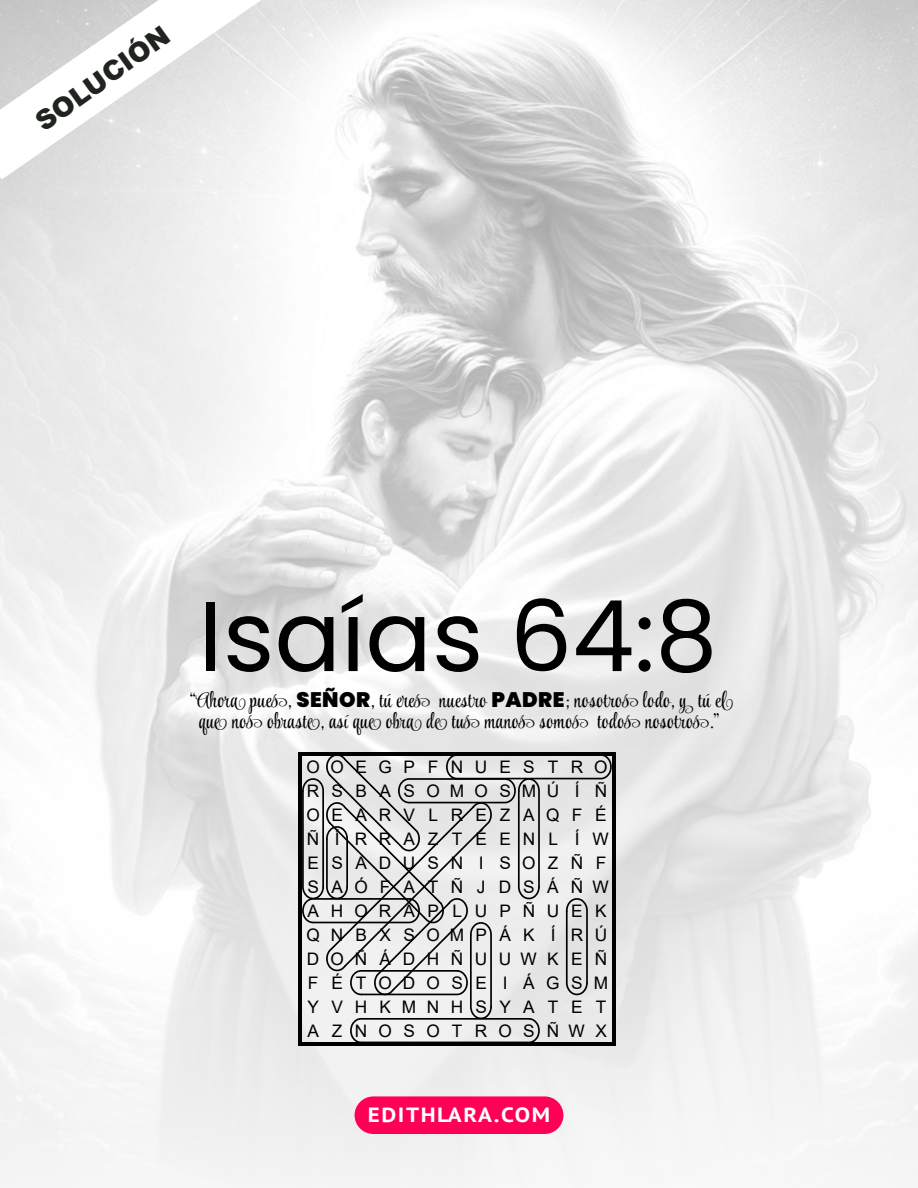
<style>
.page{position:relative;width:918px;height:1188px;background:#fff}
.page>*{position:absolute;margin:0;border:0;box-sizing:border-box;transform-origin:0 0}
.t1{font:98.55px "Poppins";color:#000}
.t2{font:900 26.85px "Arial";color:#20241f}
.t3{font:21px/21px "Style Script";letter-spacing:.02em;color:#000;text-align:center}
.t4{font:700 20.55px "PT Sans";letter-spacing:.07em;color:#fff;scale:1.12 1}
.t5{font:17.25px/24px "Arial";letter-spacing:.695em;color:#000}
.s1{font-family:"Poppins";font-weight:900}
</style>
<div class="page">
<img style="left:0;top:0;width:918px;height:1188px">
<hr style="left:298px;top:752px;width:4px;height:294px;background:#000">
<hr style="left:612px;top:752px;width:4px;height:294px;background:#000">
<hr style="left:298px;top:752px;width:318px;height:4px;background:#000">
<hr style="left:298px;top:1042px;width:318px;height:4px;background:#000">
<svg style="left:302px;top:756px;width:309px;height:286px"></svg>
<div style="left:355px;top:1096px;width:208px;height:38px;background:#ff0056;border-radius:19px"></div>
<svg style="left:0;top:0;width:274px;height:180px"></svg>
<h2 class="t2" style="left:33px;top:117px;width:159px;rotate:-36deg">SOLUCIÓN</h2>
<h1 class="t1" style="left:199px;top:568px;width:520px">Isaías 64:8</h1>
<p class="t3" style="left:190px;top:689px;width:537px">“Ahora pues, <span class="s1">SEÑOR</span>, tú eres nuestro <span class="s1">PADRE</span>; nosotros lodo, y tú el que nos obraste , así que obra de tus manos somos todos nosotros.”</p>
<p class="t5" style="left:306px;top:757px;width:304px">OOEGPFNUESTRO<br>RSBASOMOSMÚ Í Ñ<br>OEARVLREZAQFÉ<br>Ñ Í RRAZTÉENL ÍW<br>ESADUSN I SOZÑF<br>SAÓFATÑJDSÁÑW<br>AHORAPLUPÑUEK<br>QNBXSOMPÁK Í RÚ<br>DOÑÁDHÑUUWKEÑ<br>FÉTODOSE I ÁGSM<br>YVHKMNHSYATET<br>AZNOSOTROSÑWX</p>
<p class="t4" style="left:368px;top:1106px;width:164px">EDITHLARA.COM</p>
</div>
